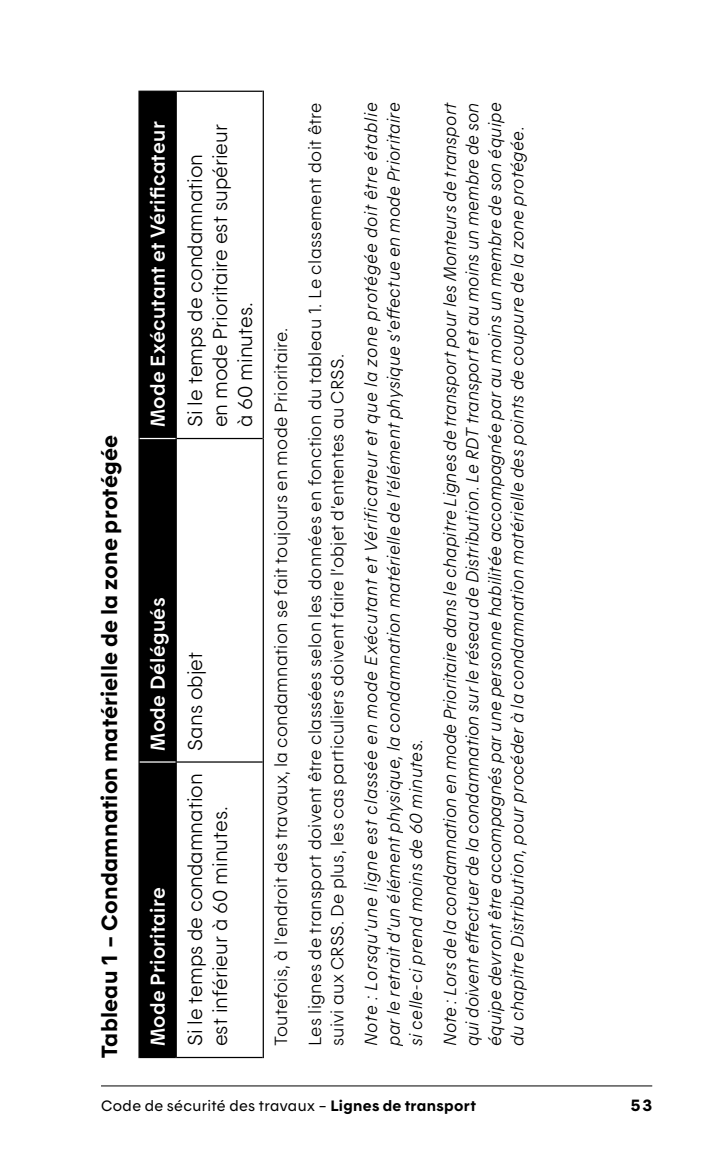
<style>
.page{position:relative;width:720px;height:1170px;background:#fff}
.page>*{position:absolute;margin:0;border:0;box-sizing:border-box;transform-origin:0 0}
.t1{font:22px "Hydro Quebec Gras";letter-spacing:.01em;color:#000}
.t2{font:20px/25px "Hydro Quebec Maigre";color:#000}
.t3{font:20px "Hydro Quebec Demi";letter-spacing:.015em;color:#fff}
.t4{font:17.5px/22.5px "Hydro Quebec Maigre Italique";letter-spacing:.015em;color:#000;text-align:justify}
.t5{font:17.5px/22.5px "Hydro Quebec Maigre";letter-spacing:.015em;color:#000}
.t6{font:16.25px "Hydro Quebec Gras";color:#000}
.t7{font:15px "Hydro Quebec Normal";letter-spacing:.025em;color:#000}
.s1{font-family:"Hydro Quebec Gras"}
</style>
<div class="page">
<hr style="left:101px;top:1086px;width:551px;height:1px;background:#000">
<div style="left:140px;top:92px;width:36px;height:965px;background:#000"></div>
<hr style="left:140px;top:1057px;width:36px;height:1px;background:#000">
<hr style="left:177px;top:1057px;width:86px;height:1px;background:#000">
<hr style="left:138px;top:762px;width:2px;height:296px;background:#000">
<hr style="left:138px;top:439px;width:2px;height:323px;background:#000">
<hr style="left:138px;top:91px;width:2px;height:348px;background:#000">
<hr style="left:176px;top:762px;width:1px;height:296px;background:#000">
<hr style="left:176px;top:439px;width:1px;height:323px;background:#000">
<hr style="left:176px;top:91px;width:1px;height:348px;background:#000">
<hr style="left:263px;top:762px;width:1px;height:296px;background:#000">
<hr style="left:263px;top:439px;width:1px;height:323px;background:#000">
<hr style="left:263px;top:91px;width:1px;height:348px;background:#000">
<hr style="left:177px;top:761px;width:86px;height:2px;background:#000">
<hr style="left:177px;top:438px;width:86px;height:1px;background:#000">
<hr style="left:177px;top:91px;width:86px;height:1px;background:#000">
<hr style="left:140px;top:91px;width:36px;height:1px;background:#000">
<hr style="left:140px;top:761px;width:36px;height:2px;background:#fff">
<hr style="left:140px;top:438px;width:36px;height:1px;background:#fff">
<h4 class="t1" style="left:96px;top:1058px;width:625px;rotate:-90deg">Tableau 1 – Condamnation matérielle de la zone protégée</h4>
<p class="t3" style="left:146px;top:427px;width:307px;rotate:-90deg">Mode Exécutant et Vérificateur</p>
<p class="t2" style="left:182px;top:427px;width:305px;rotate:-90deg">Si le temps de condamnation<br>en mode Prioritaire est supérieur à 60 minutes.</p>
<p class="t3" style="left:146px;top:751px;width:154px;rotate:-90deg">Mode Délégués</p>
<p class="t3" style="left:146px;top:1046px;width:160px;rotate:-90deg">Mode Prioritaire</p>
<p class="t2" style="left:182px;top:751px;width:100px;rotate:-90deg">Sans objet</p>
<p class="t2" style="left:182px;top:1046px;width:275px;rotate:-90deg">Si le temps de condamnation est inférieur à 60 minutes.</p>
<p class="t5" style="left:269px;top:1046px;width:720px;rotate:-90deg">Toutefois, à l’endroit des travaux, la condamnation se fait toujours en mode Prioritaire.</p>
<p class="t5" style="left:303px;top:1046px;width:945px;rotate:-90deg">Les lignes de transport doivent être classées selon les données en fonction du tableau 1. Le classement doit être suivi aux CRSS. De plus, les cas particuliers doivent faire l’objet d’ententes au CRSS.</p>
<p class="t4" style="left:359px;top:1046px;width:945px;rotate:-90deg">Note : Lorsqu’une ligne est classée en mode Exécutant et Vérificateur et que la zone protégée doit être établie par le retrait d’un élément physique, la condamnation matérielle de l’élément physique s’effectue en mode Prioritaire si celle-ci prend moins de 60 minutes.</p>
<p class="t4" style="left:438px;top:1046px;width:945px;rotate:-90deg">Note : Lors de la condamnation en mode Prioritaire dans le chapitre Lignes de transport pour les Monteurs de transport qui doivent effectuer de la condamnation sur le réseau de Distribution. Le RDT transport et au moins un membre de son équipe devront être accompagnés par une personne habilitée accompagnée par au moins un membre de son équipe du chapitre Distribution, pour procéder à la condamnation matérielle des points de coupure de la zone protégée.</p>
<p class="t7" style="left:101px;top:1096px;width:377px">Code de sécurité des travaux – <span class="s1">Lignes de transport</span></p>
<p class="t6" style="left:631px;top:1095px;width:23px">53</p>
</div>
